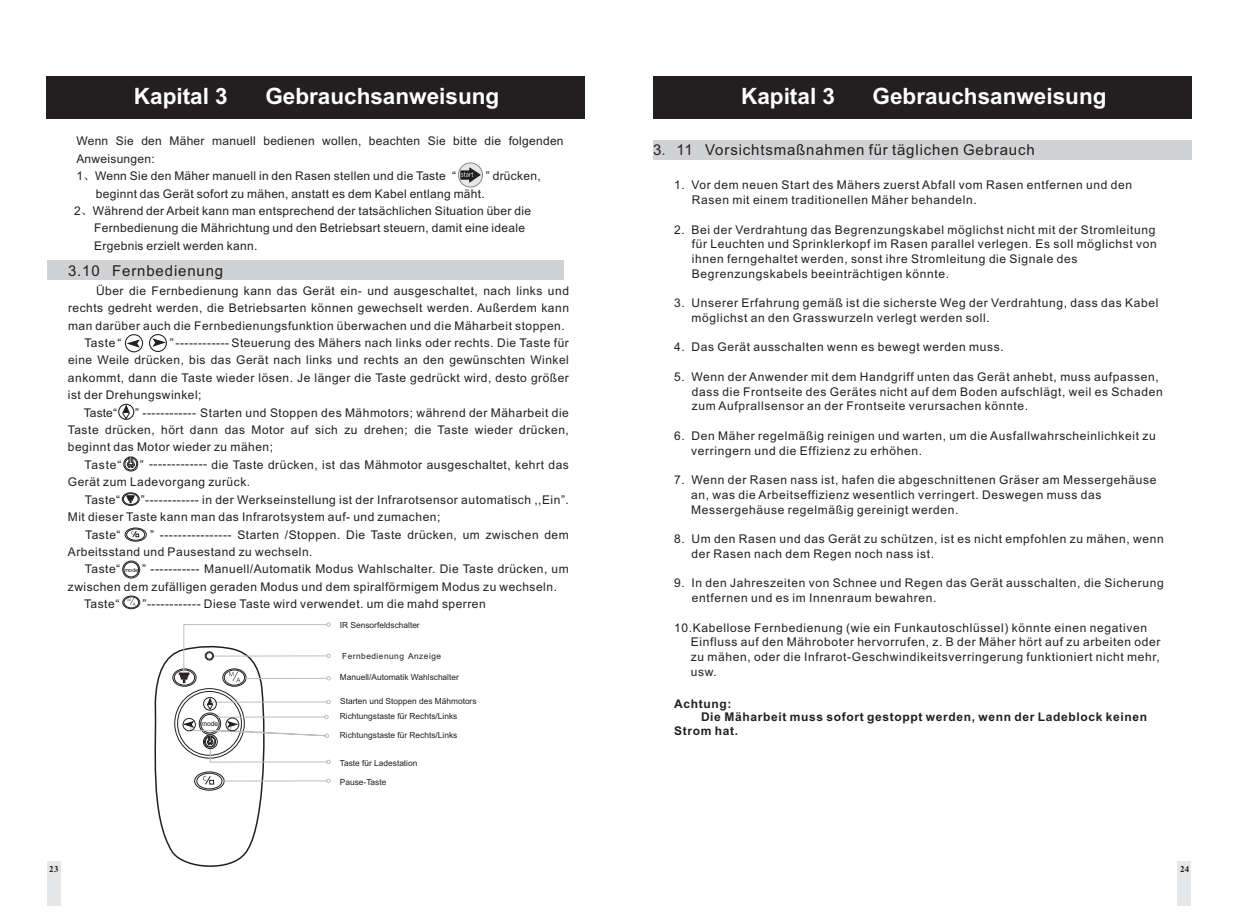
<style>
.page{position:relative;width:1238px;height:919px;background:#fff}
.page>*{position:absolute;margin:0;border:0;box-sizing:border-box;transform-origin:0 0}
.t1{font:700 22.5px "Arial";color:#fff}
.t2{font:15px "Arial";letter-spacing:.055em;color:#231f20}
.t3{font:12px/14.7px "Arial";letter-spacing:.045em;color:#231f20}
.t4{font:12px/17.4px "Arial";letter-spacing:.025em;color:#231f20}
.t5{font:700 12px "Arial";letter-spacing:.055em;color:#231f20}
.t6{font:700 9px "Times New Roman";color:#231f20}
.t7{font:8.4px/15px "Arial";color:#231f20}
.t8{font:8.4px "Arial";letter-spacing:.055em;color:#231f20}
.t9{font:6.9px "Arial";color:#231f20}
.t10{font:5.7px "Arial";color:#231f20}
.s1{font-family:"Sim Sun"}
.s2{font-family:"MS Gothic"}
</style>
<div class="page">
<div style="left:653px;top:140px;width:538px;height:19px;background:#d1d2d4"></div>
<div style="left:47px;top:261px;width:516px;height:19px;background:#d1d2d4"></div>
<div style="left:47px;top:77px;width:538px;height:42px;background:#231f20"></div>
<div style="left:653px;top:77px;width:538px;height:42px;background:#231f20"></div>
<svg style="left:123px;top:456px;width:15px;height:16px"></svg>
<div style="left:122px;top:492px;width:18px;height:14px;border:1px solid #231f20;border-radius:50%"></div>
<div style="left:123px;top:493px;width:15px;height:12px;border:1px solid #231f20;border-radius:50%"></div>
<svg style="left:127px;top:495px;width:7px;height:8px"></svg>
<div style="left:125px;top:527px;width:22px;height:14px;border:1px solid #231f20;border-radius:50%"></div>
<div style="left:126px;top:528px;width:19px;height:12px;border:1px solid #231f20;border-radius:50%"></div>
<svg style="left:131px;top:530px;width:8px;height:8px"></svg>
<div style="left:122px;top:560px;width:18px;height:18px;border:1px solid #231f20;border-radius:50%"></div>
<div style="left:123px;top:561px;width:16px;height:16px;border:1px solid #231f20;border-radius:50%"></div>
<div style="left:122px;top:595px;width:18px;height:14px;border:1px solid #231f20;border-radius:50%"></div>
<div style="left:123px;top:596px;width:16px;height:12px;border:1px solid #231f20;border-radius:50%"></div>
<svg style="left:128px;top:598px;width:8px;height:7px"></svg>
<svg style="left:154px;top:622px;width:177px;height:245px"></svg>
<hr style="left:214px;top:655px;width:113px;height:1px;background:#bcbdc0">
<div style="left:203px;top:697px;width:14px;height:13px;border:1px solid #231f20;border-radius:50%"></div>
<div style="left:225px;top:717px;width:14px;height:14px;border:1px solid #231f20;border-radius:50%"></div>
<div style="left:182px;top:718px;width:14px;height:13px;border:1px solid #231f20;border-radius:50%"></div>
<div style="left:203px;top:734px;width:15px;height:15px;border:1px solid #231f20;border-radius:50%"></div>
<svg style="left:458px;top:162px;width:25px;height:25px"></svg>
<svg style="left:127px;top:340px;width:12px;height:7px"></svg>
<svg style="left:153px;top:339px;width:12px;height:7px"></svg>
<div style="left:125px;top:334px;width:18px;height:18px;border:1px solid #231f20;border-radius:50%"></div>
<div style="left:149px;top:334px;width:18px;height:18px;border:1px solid #231f20;border-radius:50%"></div>
<svg style="left:122px;top:404px;width:8px;height:16px"></svg>
<div style="left:118px;top:404px;width:16px;height:16px;border:1px solid #231f20;border-radius:50%"></div>
<div style="left:47px;top:861px;width:13px;height:45px;background:#e6e7e9"></div>
<div style="left:1177px;top:861px;width:14px;height:45px;background:#e6e7e9"></div>
<h1 class="t1" style="left:134px;top:87px;width:95px">Kapital 3</h1>
<h1 class="t1" style="left:265px;top:87px;width:235px">Gebrauchsanweisung</h1>
<h1 class="t1" style="left:741px;top:87px;width:95px">Kapital 3</h1>
<h1 class="t1" style="left:872px;top:87px;width:235px">Gebrauchsanweisung</h1>
<p class="t4" style="left:76px;top:133px;width:489px">Wenn Sie den Mäher manuell bedienen wollen, beachten Sie bitte die folgenden<br>Anweisungen:<br>1<span class="s1">、</span>Wenn Sie den Mäher manuell in den Rasen stellen und die Taste “</p>
<p class="t4" style="left:486px;top:168px;width:56px">” drücken,</p>
<p class="t4" style="left:96px;top:186px;width:390px">beginnt das Gerät sofort zu mähen, anstatt es dem Kabel entlang mäht.</p>
<p class="t4" style="left:74px;top:203px;width:458px">2<span class="s1">、</span>Während der Arbeit kann man entsprechend der tatsächlichen Situation über die</p>
<p class="t4" style="left:94px;top:220px;width:432px">Fernbedienung die Mährichtung und den Betriebsart steuern, damit eine ideale</p>
<p class="t4" style="left:94px;top:238px;width:165px">Ergebnis erzielt werden kann.</p>
<p class="t3" style="left:96px;top:284px;width:474px">Über die Fernbedienung kann das Gerät ein- und ausgeschaltet, nach links und</p>
<p class="t3" style="left:68px;top:301px;width:502px">rechts gedreht werden, die Betriebsarten können gewechselt werden. Außerdem kann</p>
<p class="t3" style="left:68px;top:319px;width:498px">man darüber auch die Fernbedienungsfunktion überwachen und die Mäharbeit stoppen.</p>
<p class="t3" style="left:84px;top:336px;width:39px">Taste “</p>
<p class="t3" style="left:170px;top:336px;width:400px">” ------------ Steuerung des Mähers nach links oder rechts. Die Taste für</p>
<p class="t3" style="left:68px;top:354px;width:502px">eine Weile drücken, bis das Gerät nach links und rechts an den gewünschten Winkel</p>
<p class="t3" style="left:68px;top:371px;width:502px">ankommt, dann die Taste wieder lösen. Je länger die Taste gedrückt wird, desto größer</p>
<p class="t3" style="left:68px;top:389px;width:135px">ist der Drehungswinkel;</p>
<p class="t3" style="left:84px;top:406px;width:35px">Taste“</p>
<p class="t3" style="left:135px;top:406px;width:435px">” ------------ Starten und Stoppen des Mähmotors; während der Mäharbeit die</p>
<p class="t3" style="left:68px;top:423px;width:502px">Taste drücken, hört dann das Motor auf sich zu drehen; die Taste wieder drücken,</p>
<p class="t3" style="left:68px;top:441px;width:207px">beginnt das Motor wieder zu mähen;</p>
<p class="t3" style="left:85px;top:458px;width:38px">Taste“</p>
<p class="t3" style="left:140px;top:458px;width:430px">” ------------- die Taste drücken, ist das Mähmotor ausgeschaltet, kehrt das</p>
<p class="t3" style="left:68px;top:476px;width:184px">Gerät zum Ladevorgang zurück.</p>
<p class="t3" style="left:85px;top:493px;width:37px">Taste“</p>
<p class="t3" style="left:141px;top:493px;width:429px">”------------ in der Werkseinstellung ist der Infrarotsensor automatisch ,,Ein”.</p>
<p class="t3" style="left:68px;top:510px;width:374px">Mit dieser Taste kann man das Infrarotsystem auf- und zumachen;</p>
<p class="t3" style="left:85px;top:528px;width:37px">Taste“</p>
<p class="t3" style="left:150px;top:528px;width:420px">” ---------------- Starten /Stoppen. Die Taste drücken, um zwischen dem</p>
<p class="t3" style="left:68px;top:545px;width:246px">Arbeitsstand und Pausestand zu wechseln.</p>
<p class="t3" style="left:85px;top:563px;width:37px">Taste“</p>
<p class="t3" style="left:142px;top:563px;width:428px">” ----------- Manuell/Automatik Modus Wahlschalter. Die Taste drücken, um</p>
<p class="t3" style="left:68px;top:580px;width:490px">zwischen dem zufälligen geraden Modus und dem spiralförmigem Modus zu wechseln.</p>
<p class="t3" style="left:84px;top:597px;width:37px">Taste“</p>
<p class="t3" style="left:142px;top:597px;width:345px">”------------ Diese Taste wird verwendet um die mahd sperren</p>
<p class="t3" style="left:360px;top:597px;width:5px">.</p>
<p class="t2" style="left:68px;top:264px;width:157px">3.10 Fernbedienung</p>
<p class="t10" style="left:124px;top:567px;width:15px">mode</p>
<p class="t7" style="left:340px;top:618px;width:81px">IR Sensorfeldschalter</p>
<p class="t9" style="left:201px;top:721px;width:18px">mode</p>
<p class="t8" style="left:342px;top:652px;width:100px">Fernbedienung Anzeige</p>
<p class="t7" style="left:340px;top:670px;width:120px">Manuell/Automatik Wahlschalter</p>
<p class="t7" style="left:340px;top:694px;width:138px">Starten und Stoppen des Mähmotors<br>Richtungstaste für Rechts/Links</p>
<p class="t7" style="left:340px;top:728px;width:119px">Richtungstaste für Rechts/Links</p>
<p class="t7" style="left:340px;top:755px;width:79px;line-height:18.3px">Taste für Ladestation<br>Pause-Taste</p>
<p class="t2" style="left:653px;top:144px;width:383px">3<span class="s2">．</span>11 Vorsichtsmaßnahmen für täglichen Gebrauch</p>
<p class="t3" style="left:691px;top:179px;width:442px;text-indent:-17px">1. Vor dem neuen Start des Mähers zuerst Abfall vom Rasen entfernen und den<br>Rasen mit einem traditionellen Mäher behandeln.</p>
<p class="t3" style="left:691px;top:223px;width:466px;text-indent:-17px">2. Bei der Verdrahtung das Begrenzungskabel möglichst nicht mit der Stromleitung für Leuchten und Sprinklerkopf im Rasen parallel verlegen. Es soll möglichst von ihnen ferngehaltet werden, sonst ihre Stromleitung die Signale des Begrenzungskabels beeinträchtigen könnte.</p>
<p class="t3" style="left:691px;top:297px;width:468px;text-indent:-17px">3. Unserer Erfahrung gemäß ist die sicherste Weg der Verdrahtung, dass das Kabel möglichst an den Grasswurzeln verlegt werden soll.</p>
<p class="t3" style="left:674px;top:341px;width:331px">4. Das Gerät ausschalten wenn es bewegt werden muss.</p>
<p class="t3" style="left:691px;top:370px;width:472px;text-indent:-18px">5. Wenn der Anwender mit dem Handgriff unten das Gerät anhebt, muss aufpassen, dass die Frontseite des Gerätes nicht auf dem Boden aufschlägt, weil es Schaden zum Aufprallsensor an der Frontseite verursachen könnte.</p>
<p class="t3" style="left:691px;top:429px;width:466px;text-indent:-17px">6. Den Mäher regelmäßig reinigen und warten, um die Ausfallwahrscheinlichkeit zu verringern und die Effizienz zu erhöhen.</p>
<p class="t3" style="left:691px;top:473px;width:466px;text-indent:-17px">7. Wenn der Rasen nass ist, hafen die abgeschnittenen Gräser am Messergehäuse an, was die Arbeitseffizienz wesentlich verringert. Deswegen muss das<br>Messergehäuse regelmäßig gereinigt werden.</p>
<p class="t3" style="left:691px;top:532px;width:474px;text-indent:-17px">8. Um den Rasen und das Gerät zu schützen, ist es nicht empfohlen zu mähen, wenn der Rasen nach dem Regen noch nass ist.</p>
<p class="t3" style="left:692px;top:576px;width:473px;text-indent:-18px">9. In den Jahreszeiten von Schnee und Regen das Gerät ausschalten, die Sicherung entfernen und es im Innenraum bewahren.</p>
<p class="t3" style="left:690px;top:621px;width:471px;text-indent:-17px">10.Kabellose Fernbedienung (wie ein Funkautoschlüssel) könnte einen negativen Einfluss auf den Mähroboter hervorrufen, z. B der Mäher hört auf zu arbeiten oder zu mähen, oder die Infrarot-Geschwindikeitsverringerung funktioniert nicht mehr, usw.</p>
<p class="t5" style="left:674px;top:699px;width:59px">Achtung:</p>
<p class="t5" style="left:701px;top:712px;width:448px">Die Mäharbeit muss sofort gestoppt werden, wenn der Ladeblock keinen</p>
<p class="t5" style="left:674px;top:726px;width:66px">Strom hat.</p>
<p class="t6" style="left:49px;top:866px;width:11px">23</p>
<p class="t6" style="left:1179px;top:866px;width:11px">24</p>
</div>
